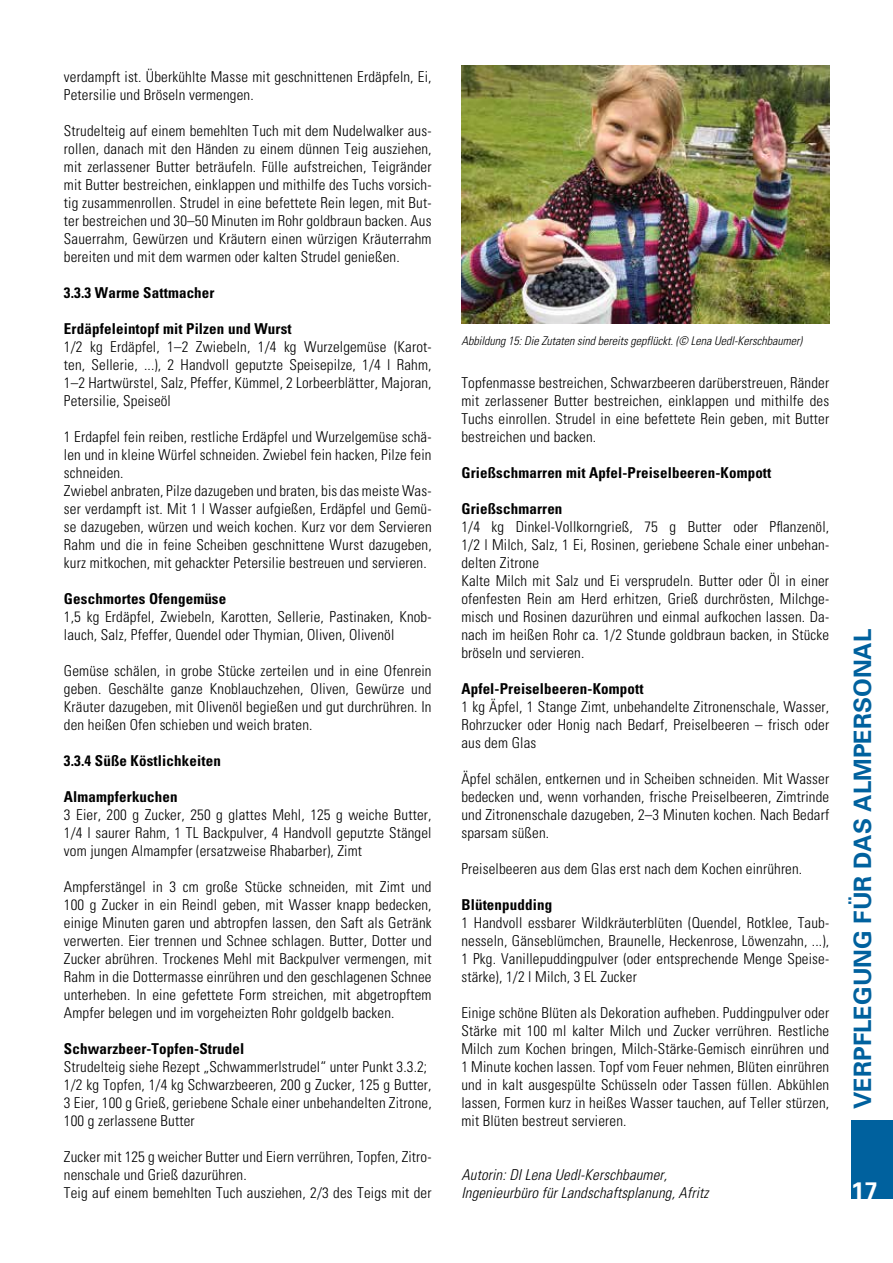
<style>
.page{position:relative;width:893px;height:1263px;background:#fff}
.page>*{position:absolute;margin:0;border:0;box-sizing:border-box;transform-origin:0 0}
.t1{font:700 24px "Univers";color:#00619e}
.t2{font:700 24px "Univers";color:#fff}
.t3{font:300 condensed 15px/18px "Univers";letter-spacing:.01em;color:#000;text-align:justify}
.t4{font:700 condensed 15px "Univers";letter-spacing:.01em;color:#000}
.t5{font:italic 300 condensed 15px/18px "Univers";letter-spacing:.01em;color:#000}
.t6{font:italic 300 condensed 12px "Univers";color:#000}
</style>
<div class="page">
<div style="left:851px;top:1120px;width:42px;height:79px;background:#00619e"></div>
<img style="left:461px;top:65px;width:368px;height:258px">
<p class="t3" style="left:64px;top:67px;width:369px">verdampft ist. Überkühlte Masse mit geschnittenen Erdäpfeln, Ei,<br>Petersilie und Bröseln vermengen.</p>
<p class="t3" style="left:64px;top:121px;width:369px">Strudelteig auf einem bemehlten Tuch mit dem Nudelwalker aus&shy;rollen, danach mit den Händen zu einem dünnen Teig ausziehen, mit zerlassener Butter beträufeln. Fülle aufstreichen, Teigränder mit Butter bestreichen, einklappen und mithilfe des Tuchs vorsich&shy;tig zusammenrollen. Strudel in eine befettete Rein legen, mit But&shy;ter bestreichen und 30–50 Minuten im Rohr goldbraun backen. Aus Sauerrahm, Gewürzen und Kräutern einen würzigen Kräuterrahm bereiten und mit dem warmen oder kalten Strudel genießen.</p>
<p class="t4" style="left:64px;top:283px;width:152px">3.3.3 Warme Sattmacher</p>
<p class="t4" style="left:64px;top:319px;width:229px">Erdäpfeleintopf mit Pilzen und Wurst</p>
<p class="t3" style="left:64px;top:337px;width:369px">1/2 kg Erdäpfel, 1–2 Zwiebeln, 1/4 kg Wurzelgemüse (Karot&shy;ten, Sellerie, ...), 2 Handvoll geputzte Speisepilze, 1/4 l Rahm, 1–2 Hartwürstel, Salz, Pfeffer, Kümmel, 2 Lorbeerblätter, Majoran, Petersilie, Speiseöl</p>
<p class="t3" style="left:64px;top:427px;width:369px;text-align:left">1 Erdapfel fein reiben, restliche Erdäpfel und Wurzelgemüse schä&shy;len und in kleine Würfel schneiden. Zwiebel fein hacken, Pilze fein schneiden.<br>Zwiebel anbraten, Pilze dazugeben und braten, bis das meiste Was&shy;ser verdampft ist. Mit 1 l Wasser aufgießen, Erdäpfel und Gemü&shy;se dazugeben, würzen und weich kochen. Kurz vor dem Servieren Rahm und die in feine Scheiben geschnittene Wurst dazugeben, kurz mitkochen, mit gehackter Petersilie bestreuen und servieren.</p>
<p class="t4" style="left:64px;top:589px;width:164px">Geschmortes Ofengemüse</p>
<p class="t3" style="left:64px;top:607px;width:369px">1,5 kg Erdäpfel, Zwiebeln, Karotten, Sellerie, Pastinaken, Knob&shy;lauch, Salz, Pfeffer, Quendel oder Thymian, Oliven, Olivenöl</p>
<p class="t3" style="left:64px;top:661px;width:369px">Gemüse schälen, in grobe Stücke zerteilen und in eine Ofenrein geben. Geschälte ganze Knoblauchzehen, Oliven, Gewürze und Kräuter dazugeben, mit Olivenöl begießen und gut durchrühren. In den heißen Ofen schieben und weich braten.</p>
<p class="t4" style="left:64px;top:751px;width:158px">3.3.4 Süße Köstlichkeiten</p>
<p class="t4" style="left:64px;top:787px;width:115px">Almampferkuchen</p>
<p class="t3" style="left:64px;top:805px;width:369px">3 Eier, 200 g Zucker, 250 g glattes Mehl, 125 g weiche Butter, 1/4 l saurer Rahm, 1 TL Backpulver, 4 Handvoll geputzte Stängel vom jungen Almampfer (ersatzweise Rhabarber), Zimt</p>
<p class="t3" style="left:64px;top:877px;width:369px">Ampferstängel in 3 cm große Stücke schneiden, mit Zimt und 100 g Zucker in ein Reindl geben, mit Wasser knapp bedecken, einige Minuten garen und abtropfen lassen, den Saft als Getränk verwerten. Eier trennen und Schnee schlagen. Butter, Dotter und Zucker abrühren. Trockenes Mehl mit Backpulver vermengen, mit Rahm in die Dottermasse einrühren und den geschlagenen Schnee unterheben. In eine gefettete Form streichen, mit abgetropftem Ampfer belegen und im vorgeheizten Rohr goldgelb backen.</p>
<p class="t4" style="left:64px;top:1039px;width:182px">Schwarzbeer-Topfen-Strudel</p>
<p class="t3" style="left:64px;top:1057px;width:369px;text-align:left">Strudelteig siehe Rezept „Schwammerlstrudel“ unter Punkt 3.3.2; 1/2 kg Topfen, 1/4 kg Schwarzbeeren, 200 g Zucker, 125 g Butter, 3 Eier, 100 g Grieß, geriebene Schale einer unbehandelten Zitrone, 100 g zerlassene Butter</p>
<p class="t3" style="left:64px;top:1147px;width:369px;text-align:left">Zucker mit 125 g weicher Butter und Eiern verrühren, Topfen, Zitro&shy;nenschale und Grieß dazurühren.<br>Teig auf einem bemehlten Tuch ausziehen, 2/3 des Teigs mit der</p>
<p class="t6" style="left:461px;top:334px;width:342px">Abbildung 15: Die Zutaten sind bereits gepflückt. (© Lena Uedl-Kerschbaumer)</p>
<p class="t3" style="left:461px;top:373px;width:369px">Topfenmasse bestreichen, Schwarzbeeren darüberstreuen, Ränder mit zerlassener Butter bestreichen, einklappen und mithilfe des Tuchs einrollen. Strudel in eine befettete Rein geben, mit Butter bestreichen und backen.</p>
<p class="t4" style="left:461px;top:463px;width:312px">Grießschmarren mit Apfel-Preiselbeeren-Kompott</p>
<p class="t4" style="left:461px;top:499px;width:103px">Grießschmarren</p>
<p class="t3" style="left:461px;top:517px;width:369px;text-align:left">1/4 kg Dinkel-Vollkorngrieß, 75 g Butter oder Pflanzenöl, 1/2 l Milch, Salz, 1 Ei, Rosinen, geriebene Schale einer unbehan&shy;delten Zitrone<br>Kalte Milch mit Salz und Ei versprudeln. Butter oder Öl in einer ofenfesten Rein am Herd erhitzen, Grieß durchrösten, Milchge&shy;misch und Rosinen dazurühren und einmal aufkochen lassen. Da&shy;nach im heißen Rohr ca. 1/2 Stunde goldbraun backen, in Stücke bröseln und servieren.</p>
<p class="t4" style="left:461px;top:679px;width:184px">Apfel-Preiselbeeren-Kompott</p>
<p class="t3" style="left:461px;top:697px;width:369px">1 kg Äpfel, 1 Stange Zimt, unbehandelte Zitronenschale, Wasser, Rohrzucker oder Honig nach Bedarf, Preiselbeeren – frisch oder aus dem Glas</p>
<p class="t3" style="left:461px;top:769px;width:369px">Äpfel schälen, entkernen und in Scheiben schneiden. Mit Wasser bedecken und, wenn vorhanden, frische Preiselbeeren, Zimtrinde und Zitronenschale dazugeben, 2–3 Minuten kochen. Nach Bedarf sparsam süßen.</p>
<p class="t3" style="left:461px;top:859px;width:342px">Preiselbeeren aus dem Glas erst nach dem Kochen einrühren.</p>
<p class="t4" style="left:461px;top:895px;width:92px">Blütenpudding</p>
<p class="t3" style="left:461px;top:913px;width:369px">1 Handvoll essbarer Wildkräuterblüten (Quendel, Rotklee, Taub&shy;nesseln, Gänseblümchen, Braunelle, Heckenrose, Löwenzahn, ...), 1 Pkg. Vanillepuddingpulver (oder entsprechende Menge Speise&shy;stärke), 1/2 l Milch, 3 EL Zucker</p>
<p class="t3" style="left:461px;top:1003px;width:369px">Einige schöne Blüten als Dekoration aufheben. Puddingpulver oder Stärke mit 100 ml kalter Milch und Zucker verrühren. Restliche Milch zum Kochen bringen, Milch-Stärke-Gemisch einrühren und 1 Minute kochen lassen. Topf vom Feuer nehmen, Blüten einrühren und in kalt ausgespülte Schüsseln oder Tassen füllen. Abkühlen lassen, Formen kurz in heißes Wasser tauchen, auf Teller stürzen, mit Blüten bestreut servieren.</p>
<p class="t5" style="left:461px;top:1165px;width:249px">Autorin: DI Lena Uedl-Kerschbaumer,<br>Ingenieurbüro für Landschaftsplanung, Afritz</p>
<h1 class="t1" style="left:847px;top:1109px;width:482px;rotate:-90deg">Verpflegung für das Almpersonal</h1>
<h1 class="t2" style="left:851px;top:1175px;width:28px">17</h1>
</div>
